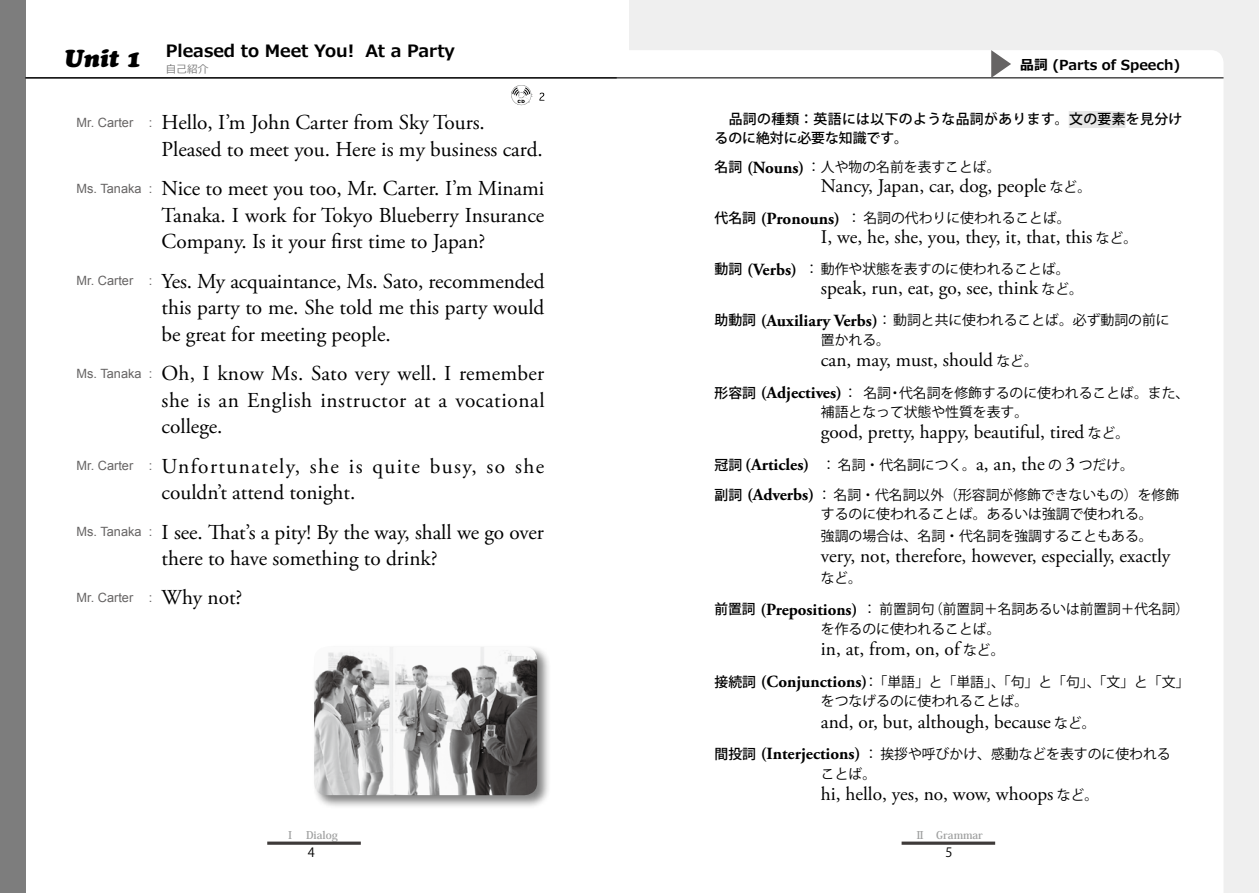
<style>
.page{position:relative;width:1259px;height:893px;background:#fff}
.page>*{position:absolute;margin:0;border:0;box-sizing:border-box;transform-origin:0 0}
.t1{font:italic 24.45px "Cooper Black Std";color:#000}
.t2{font:21.3px/26.5px "Adobe Garamond Pro";color:#000;text-align:justify}
.t3{font:21.3px/26.5px "Adobe Garamond Pro";letter-spacing:.065em;color:#000}
.t4{font:19.35px "Adobe Garamond Pro";color:#000}
.t5{font:700 16.95px "Meiryo";color:#000}
.t6{font:13.8px/19.6px "Koz Go Pro";color:#000}
.t7{font:500 13.8px/19.2px "Koz Go Pro";letter-spacing:.03em;color:#000}
.t8{font:700 13.8px "Meiryo";color:#000}
.t9{font:12.75px "Arial";color:#666464}
.t10{font:12.75px "Koz Go Pro";color:#000}
.t11{font:700 10.65px "Koz Min Pro";color:#9fa0a0}
.t12{font:10.65px "Meiryo";color:#7d7d7d}
.s1{font-family:"Arial";font-size:12.75px;color:#666464}
.s2{font-family:"Adobe Garamond Pro";font-size:21.3px;color:#000}
.s3{font-weight:500}
.s4{font-family:"Adobe Garamond Pro";font-weight:700;font-size:16.95px}
.s5{font-family:"Koz Go Pro";font-size:13.8px}
.s6{font-family:"Adobe Garamond Pro";font-size:19.35px}
</style>
<div class="page">
<div style="left:0;top:0;width:26px;height:893px;background:#7d7d7d"></div>
<hr style="left:267px;top:842px;width:94px;height:3px;background:#3e3a39">
<div style="left:629px;top:0;width:630px;height:893px;background:#efefef"></div>
<div style="left:617px;top:50px;width:606px;height:843px;background:#fff"></div>
<hr style="left:26px;top:77px;width:1197px;height:1px;background:#000">
<hr style="left:901px;top:842px;width:94px;height:3px;background:#3e3a39">
<svg style="left:991px;top:50px;width:20px;height:28px"></svg>
<div style="left:1068px;top:111px;width:57px;height:17px;background:#e6e6e6"></div>
<div style="left:312px;top:645px;width:239px;height:164px;background:#000;opacity:.5"></div>
<img style="left:314px;top:647px;width:223px;height:148px">
<svg style="left:511px;top:85px;width:21px;height:21px"></svg>
<svg style="left:539px;top:93px;width:5px;height:8px"></svg>
<p class="t1" style="left:64px;top:43px;width:78px">Unit 1</p>
<p class="t5" style="left:166px;top:39px;width:290px">Pleased to Meet You! At a Party</p>
<p class="t12" style="left:166px;top:62px;width:44px">自己紹介</p>
<p class="t2" style="left:162px;top:110px;width:383px;text-indent:-85px"><span class="s1">Mr. Carter :</span> Hello, I’m John Carter from Sky Tours.<br>Pleased to meet you. Here is my business card.</p>
<p class="t2" style="left:162px;top:176px;width:384px;text-indent:-85px"><span class="s1">Ms. Tanaka :</span> Nice to meet you too, Mr. Carter. I’m Minami Tanaka. I work for Tokyo Blueberry Insurance Company. Is it your first time to Japan?</p>
<p class="t2" style="left:162px;top:268px;width:385px;text-indent:-85px"><span class="s1">Mr. Carter :</span> Yes. My acquaintance, Ms. Sato, recommended this party to me. She told me this party would be great for meeting people.</p>
<p class="t2" style="left:162px;top:361px;width:384px;text-indent:-85px"><span class="s1">Ms. Tanaka :</span> Oh, I know Ms. Sato very well. I remember she is an English instructor at a vocational college.</p>
<p class="t3" style="left:162px;top:453px;width:384px;text-indent:-85px"><span class="s1">Mr. Carter :</span> Unfortunately, she is quite busy, so she couldn’t attend tonight.</p>
<p class="t2" style="left:162px;top:519px;width:384px;text-indent:-85px"><span class="s1">Ms. Tanaka :</span> I see. That’s a pity! By the way, shall we go over there to have something to drink?</p>
<p class="t9" style="left:77px;top:589px;width:167px">Mr. Carter : <span class="s2">Why not?</span></p>
<p class="t11" style="left:285px;top:827px;width:54px">Ⅰ　Dialog</p>
<p class="t10" style="left:308px;top:844px;width:9px">4</p>
<p class="t8" style="left:1020px;top:55px;width:162px">品詞 (Parts of Speech)</p>
<p class="t7" style="left:714px;top:110px;width:469px">　品詞の種類：英語には以下のような品詞があります。文の要素を見分けるのに絶対に必要な知識です。</p>
<p class="t6" style="left:714px;top:158px;width:287px"><span class="s3">名詞</span> <span class="s4">(Nouns)</span> ：人や物の名前を表すことば。</p>
<p class="t4" style="left:821px;top:174px;width:272px">Nancy, Japan, car, dog, people <span class="s5">など。</span></p>
<p class="t6" style="left:714px;top:209px;width:358px"><span class="s3">代名詞</span> <span class="s4">(Pronouns)</span> ：名詞の代わりに使われることば。</p>
<p class="t4" style="left:821px;top:225px;width:318px">I, we, he, she, you, they, it, that, this <span class="s5">など。</span></p>
<p class="t6" style="left:714px;top:260px;width:357px"><span class="s3">動詞</span> <span class="s4">(Verbs)</span> ：動作や状態を表すのに使われることば。</p>
<p class="t4" style="left:821px;top:276px;width:264px">speak, run, eat, go, see, think <span class="s5">など。</span></p>
<p class="t6" style="left:821px;top:311px;width:350px;text-indent:-106px"><span class="s3">助動詞</span> <span class="s4">(Auxiliary Verbs)</span>：動詞と共に使われることば。必ず動詞の前に置かれる。</p>
<p class="t4" style="left:821px;top:348px;width:218px">can, may, must, should <span class="s5">など。</span></p>
<p class="t6" style="left:821px;top:383px;width:370px;text-indent:-106px"><span class="s3">形容詞</span> <span class="s4">(Adjectives)</span>：名詞・代名詞を修飾するのに使われることば。また、補語となって状態や性質を表す。</p>
<p class="t4" style="left:821px;top:421px;width:310px">good, pretty, happy, beautiful, tired <span class="s5">など。</span></p>
<p class="t6" style="left:714px;top:450px;width:466px;line-height:29.7px"><span class="s3">冠詞</span> <span class="s4">(Articles)</span> ：名詞・代名詞につく。<span class="s6">a, an, the</span> の <span class="s6">3</span> つだけ。<br><span class="s3">副詞</span> <span class="s4">(Adverbs)</span> ：名詞・代名詞以外（形容詞が修飾できないもの）を修飾</p>
<p class="t6" style="left:821px;top:504px;width:333px;line-height:21.3px">するのに使われることば。あるいは強調で使われる。強調の場合は、名詞・代名詞を強調することもある。</p>
<p class="t4" style="left:821px;top:544px;width:351px">very, not, therefore, however, especially, exactly</p>
<p class="t6" style="left:821px;top:568px;width:43px">など。</p>
<p class="t6" style="left:821px;top:600px;width:370px;text-indent:-106px"><span class="s3">前置詞</span> <span class="s4">(Prepositions)</span> ：前置詞句（前置詞＋名詞あるいは前置詞＋代名詞）を作るのに使われることば。</p>
<p class="t4" style="left:821px;top:638px;width:185px">in, at, from, on, of <span class="s5">など。</span></p>
<p class="t6" style="left:821px;top:672px;width:370px;text-indent:-106px"><span class="s3">接続詞</span> <span class="s4">(Conjunctions)</span>：「単語」と「単語」、「句」と「句」、「文」と「文」をつなげるのに使われることば。</p>
<p class="t4" style="left:821px;top:710px;width:276px">and, or, but, although, because <span class="s5">など。</span></p>
<p class="t6" style="left:821px;top:744px;width:351px;text-indent:-106px"><span class="s3">間投詞</span> <span class="s4">(Interjections)</span> ：挨拶や呼びかけ、感動などを表すのに使われることば。</p>
<p class="t4" style="left:821px;top:782px;width:279px">hi, hello, yes, no, wow, whoops <span class="s5">など。</span></p>
<p class="t11" style="left:915px;top:827px;width:69px">Ⅱ　Grammar</p>
<p class="t10" style="left:945px;top:844px;width:9px">5</p>
</div>
